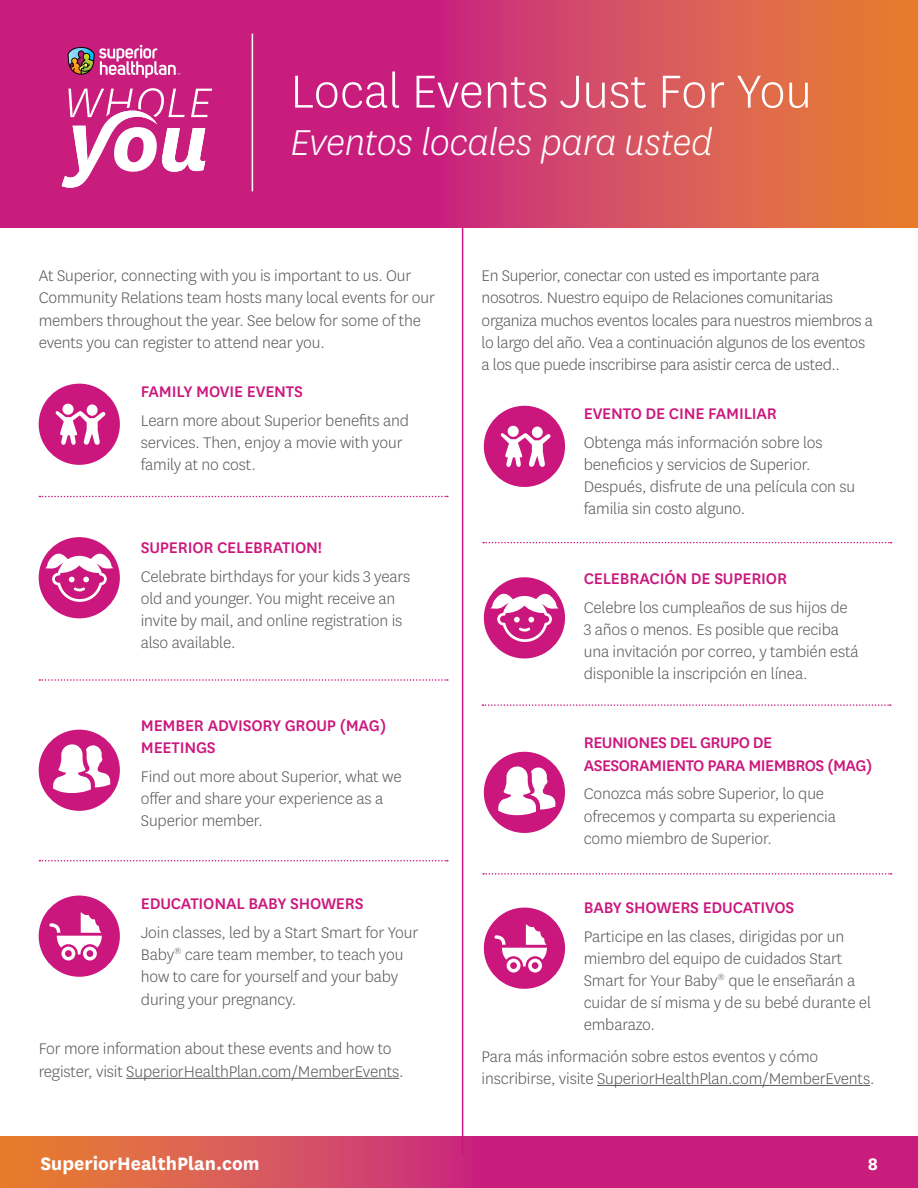
<style>
.page{position:relative;width:918px;height:1188px;background:#fff}
.page>*{position:absolute;margin:0;border:0;box-sizing:border-box;transform-origin:0 0}
.t1{font:300 54px "Centene Sans";color:#fff}
.t2{font:italic 300 42px "Centene Sans";letter-spacing:-.01em;color:#fff}
.t3{font:700 21px "Centene Sans";color:#fff}
.t4{font:700 19.5px "Centene Sans";color:#fff}
.t5{font:300 18px/22px "Centene Sans";letter-spacing:-.01em;color:#58595b}
.t6{font:500 18px/22px "Centene Sans";letter-spacing:-.01em;color:#cb177d}
.t7{font:500 18px/22px "Centene Sans";letter-spacing:-.03em;color:#cb177d}
</style>
<div class="page">
<svg style="left:0;top:1137px;width:918px;height:51px;background:#d13c6a"></svg>
<svg style="left:0;top:0;width:918px;height:228px;background:#d23f68"></svg>
<svg style="left:62px;top:88px;width:150px;height:100px"></svg>
<hr style="left:252px;top:34px;width:1px;height:157px;background:#fff">
<svg style="left:68px;top:45px;width:112px;height:33px;background:#c55b93"></svg>
<div style="left:39px;top:384px;width:81px;height:81px;background:#cb177d;border-radius:50%"></div>
<div style="left:87px;top:404px;width:11px;height:12px;background:#fff;border-radius:50%"></div>
<svg style="left:55px;top:411px;width:51px;height:34px"></svg>
<div style="left:62px;top:404px;width:12px;height:11px;background:#fff;border-radius:50%"></div>
<div style="left:39px;top:896px;width:81px;height:81px;background:#cb177d;border-radius:50%"></div>
<svg style="left:49px;top:912px;width:53px;height:49px"></svg>
<div style="left:39px;top:537px;width:81px;height:81px;background:#cb177d;border-radius:50%"></div>
<svg style="left:45px;top:550px;width:69px;height:52px"></svg>
<div style="left:39px;top:730px;width:81px;height:81px;background:#cb177d;border-radius:50%"></div>
<svg style="left:53px;top:744px;width:57px;height:49px"></svg>
<svg style="left:39px;top:496px;width:409px;height:1px"></svg>
<svg style="left:39px;top:679px;width:409px;height:2px"></svg>
<svg style="left:39px;top:860px;width:409px;height:1px"></svg>
<hr style="left:126px;top:1078px;width:273px;height:1px;background:#58595b">
<div style="left:484px;top:406px;width:81px;height:81px;background:#cb177d;border-radius:50%"></div>
<div style="left:532px;top:427px;width:11px;height:11px;background:#fff;border-radius:50%"></div>
<svg style="left:501px;top:433px;width:50px;height:34px"></svg>
<div style="left:508px;top:426px;width:11px;height:11px;background:#fff;border-radius:50%"></div>
<div style="left:484px;top:908px;width:81px;height:81px;background:#cb177d;border-radius:50%"></div>
<svg style="left:495px;top:924px;width:52px;height:49px"></svg>
<div style="left:484px;top:577px;width:81px;height:81px;background:#cb177d;border-radius:50%"></div>
<svg style="left:490px;top:590px;width:69px;height:52px"></svg>
<div style="left:484px;top:752px;width:81px;height:81px;background:#cb177d;border-radius:50%"></div>
<svg style="left:498px;top:767px;width:57px;height:48px"></svg>
<svg style="left:483px;top:542px;width:409px;height:1px"></svg>
<svg style="left:482px;top:704px;width:409px;height:2px"></svg>
<svg style="left:483px;top:873px;width:409px;height:2px"></svg>
<hr style="left:597px;top:1085px;width:273px;height:1px;background:#58595b">
<hr style="left:462px;top:228px;width:1px;height:927px;background:#cb177d">
<h2 class="t1" style="left:290px;top:58px;width:523px">Local Events Just For You</h2>
<h2 class="t2" style="left:290px;top:117px;width:424px">Eventos locales para usted</h2>
<p class="t5" style="left:39px;top:264px;width:398px">At Superior, connecting with you is important to us. Our Community Relations team hosts many local events for our members throughout the year. See below for some of the events you can register to attend near you.</p>
<h3 class="t6" style="left:141px;top:380px;width:164px">FAMILY MOVIE EVENTS</h3>
<p class="t5" style="left:141px;top:409px;width:270px">Learn more about Superior benefits and services. Then, enjoy a movie with your family at no cost.</p>
<h3 class="t6" style="left:141px;top:535px;width:183px">SUPERIOR CELEBRATION!</h3>
<p class="t5" style="left:141px;top:565px;width:271px">Celebrate birthdays for your kids 3 years old and younger. You might receive an invite by mail, and online registration is also available.</p>
<h3 class="t6" style="left:141px;top:714px;width:247px">MEMBER ADVISORY GROUP (MAG)<br>MEETINGS</h3>
<p class="t5" style="left:141px;top:765px;width:262px">Find out more about Superior, what we offer and share your experience as a<br>Superior member.</p>
<h3 class="t6" style="left:141px;top:892px;width:224px">EDUCATIONAL BABY SHOWERS</h3>
<p class="t5" style="left:141px;top:921px;width:279px">Join classes, led by a Start Smart for Your Baby<sup>®</sup> care team member, to teach you how to care for yourself and your baby during your pregnancy.</p>
<p class="t5" style="left:39px;top:1037px;width:367px">For more information about these events and how to register, visit SuperiorHealthPlan.com/MemberEvents.</p>
<p class="t3" style="left:40px;top:1149px;width:221px">SuperiorHealthPlan.com</p>
<p class="t5" style="left:482px;top:264px;width:393px">En Superior, conectar con usted es importante para nosotros. Nuestro equipo de Relaciones comunitarias organiza muchos eventos locales para nuestros miembros a lo largo del año. Vea a continuación algunos de los eventos a los que puede inscribirse para asistir cerca de usted..</p>
<h3 class="t6" style="left:584px;top:402px;width:195px">EVENTO DE CINE FAMILIAR</h3>
<p class="t5" style="left:584px;top:431px;width:273px">Obtenga más información sobre los beneficios y servicios de Superior.<br>Después, disfrute de una película con su familia sin costo alguno.</p>
<h3 class="t6" style="left:584px;top:566px;width:205px">CELEBRACIÓN DE SUPERIOR</h3>
<p class="t5" style="left:584px;top:596px;width:276px">Celebre los cumpleaños de sus hijos de 3 años o menos. Es posible que reciba una invitación por correo, y también está disponible la inscripción en línea.</p>
<h3 class="t7" style="left:584px;top:731px;width:290px">REUNIONES DEL GRUPO DE<br>ASESORAMIENTO PARA MIEMBROS (MAG)</h3>
<p class="t5" style="left:584px;top:782px;width:254px">Conozca más sobre Superior, lo que ofrecemos y comparta su experiencia como miembro de Superior.</p>
<h3 class="t6" style="left:584px;top:895px;width:212px">BABY SHOWERS EDUCATIVOS</h3>
<p class="t5" style="left:584px;top:925px;width:289px">Participe en las clases, dirigidas por un miembro del equipo de cuidados Start Smart for Your Baby<sup>®</sup> que le enseñarán a cuidar de sí misma y de su bebé durante el embarazo.</p>
<p class="t5" style="left:482px;top:1044px;width:394px">Para más información sobre estos eventos y cómo inscribirse, visite SuperiorHealthPlan.com/MemberEvents.</p>
<p class="t4" style="left:868px;top:1151px;width:12px">8</p>
</div>
